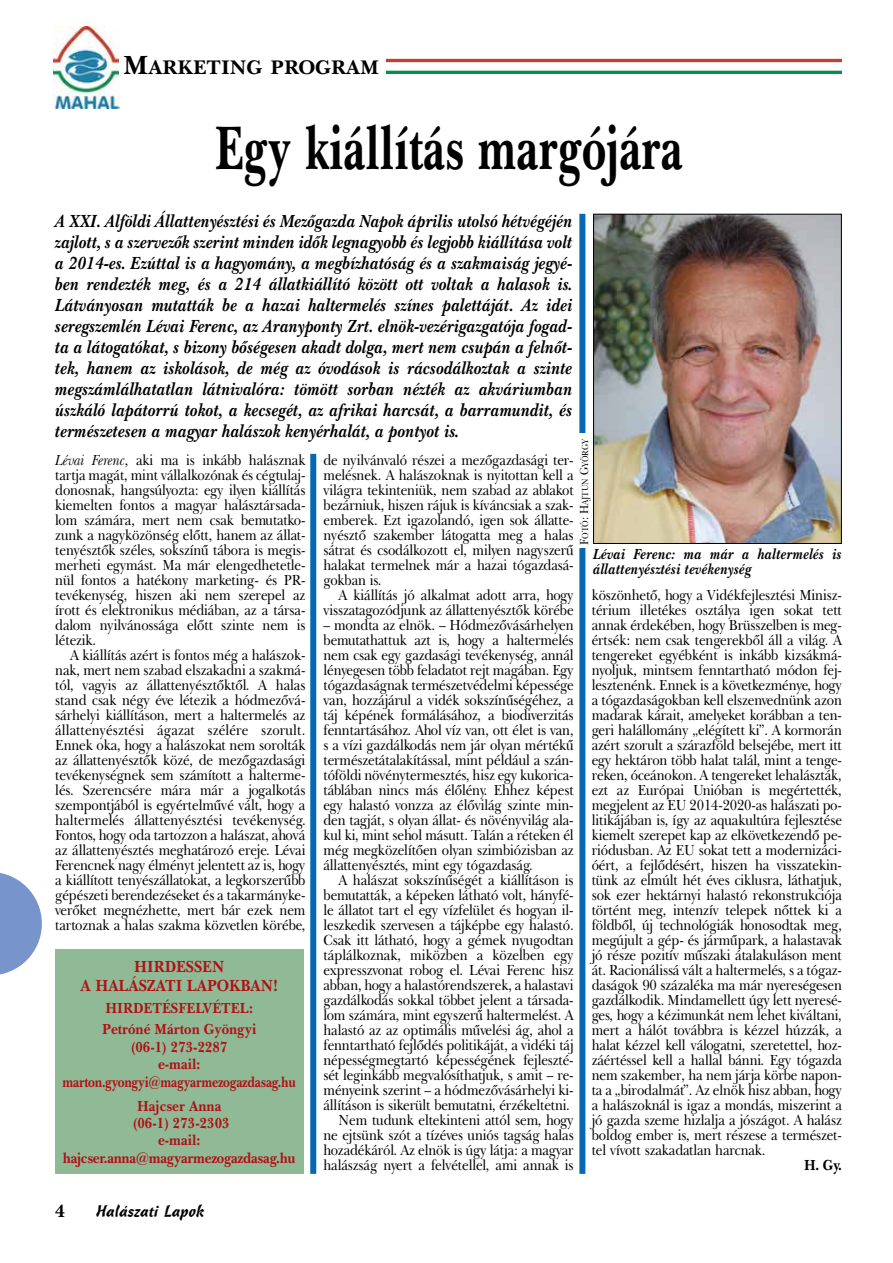
<style>
.page{position:relative;width:893px;height:1263px;background:#fff}
.page>*{position:absolute;margin:0;border:0;box-sizing:border-box;transform-origin:0 0}
.t1{font:700 63px "New Baskerville PFL";color:#000;scale:.7 1}
.t2{font:700 20.25px "New Baskerville PFL";color:#000}
.t3{font:italic 700 18px/21px "New Baskerville PFL";letter-spacing:-.01em;color:#000;text-align:justify;scale:.9 1}
.t4{font:700 18px "New Baskerville PFL";color:#000}
.t5{font:700 16.5px/18.9px "New Baskerville PFL";color:#b11116;text-align:center;scale:.9 1}
.t6{font:16.5px "H Cascade Script";color:#000}
.t7{font:15px/15px "New Baskerville PFL";letter-spacing:-.01em;color:#000;text-align:justify;scale:.89 1}
.t8{font:700 15px/17.4px "New Baskerville PFL";letter-spacing:-.02em;color:#b11116;text-align:center;scale:.9 1}
.t9{font:italic 700 15px/15px "New Baskerville PFL";color:#000;scale:.9 1}
.t10{font:700 15px/21.1px "New Baskerville PFL";color:#b11116;scale:.9 1}
.t11{font:700 15px "New Baskerville PFL";color:#000;scale:.89 1}
.t12{font:9px "New Baskerville PFL";letter-spacing:-.015em;color:#000;scale:.89 1}
.s1{font-size:27px}
.s2{font-size:12px}
.s3{font-style:italic}
</style>
<div class="page">
<img style="left:53px;top:26px;width:67px;height:83px">
<svg style="left:0;top:873px;width:42px;height:102px"></svg>
<hr style="left:130px;top:59px;width:712px;height:3px;background:#c63e2e">
<hr style="left:130px;top:71px;width:712px;height:3px;background:#008f4d">
<div style="left:119px;top:52px;width:266px;height:27px;background:#fff"></div>
<img style="left:595px;top:216px;width:245px;height:326px">
<div style="left:593px;top:214px;width:249px;height:330px;border:1px solid #000"></div>
<div style="left:55px;top:949px;width:248px;height:225px;background:#90b996"></div>
<div style="left:579px;top:214px;width:6px;height:960px;background:#0668b3"></div>
<div style="left:310px;top:454px;width:6px;height:720px;background:#0668b3"></div>
<div style="left:578px;top:433px;width:14px;height:115px;background:#fff"></div>
<h2 class="t2" style="left:123px;top:54px;width:256px"><span class="s1">M</span>ARKETING PROGRAM</h2>
<h1 class="t1" style="left:215px;top:108px;width:670px">Egy kiállítás margójára</h1>
<p class="t3" style="left:55px;top:210px;width:576px">A XXI. Alföldi Állattenyésztési és Mezőgazda Napok április utolsó hétvégéjén zajlott, s a szervezők szerint minden idők legnagyobb és legjobb kiállítása volt a 2014-es. Ezúttal is a hagyomány, a megbízhatóság és a szakmaiság jegyé&shy;ben rendezték meg, és a 214 állatkiállító között ott voltak a halasok is.<br>Látványosan mutatták be a hazai haltermelés színes palettáját. Az idei seregszemlén Lévai Ferenc, az Aranyponty Zrt. elnök-vezérigazgatója fogad&shy;ta a látogatókat, s bizony bőségesen akadt dolga, mert nem csupán a felnőt&shy;tek, hanem az iskolások, de még az óvodások is rácsodálkoztak a szinte megszámlálhatatlan látnivalóra: tömött sorban nézték az akváriumban úszkáló lapátorrú tokot, a kecsegét, az afrikai harcsát, a barramundit, és természetesen a magyar halászok kenyérhalát, a pontyot is.</p>
<p class="t12" style="left:580px;top:545px;width:121px;rotate:-90deg"><span class="s2">F</span>otó<span class="s2">: H</span>ajtun <span class="s2">G</span>yörgy</p>
<p class="t7" style="left:323px;top:452px;width:283px">de nyilvánvaló részei a mezőgazdasági ter&shy;melésnek. A halászoknak is nyitottan kell a világra tekinteniük, nem szabad az ablakot bezárniuk, hiszen rájuk is kíváncsiak a szak&shy;emberek. Ezt igazolandó, igen sok állatte&shy;nyésztő szakember látogatta meg a halas sátrat és csodálkozott el, milyen nagyszerű halakat termelnek már a hazai tógazdasá&shy;gokban is.</p>
<p class="t7" style="left:323px;top:587px;width:283px;text-align:right">A kiállítás jó alkalmat adott arra, hogy visszatagozódjunk az állattenyésztők körébe</p>
<p class="t7" style="left:323px;top:617px;width:283px">– mondta az elnök. – Hódmezővásárhelyen bemutathattuk azt is, hogy a haltermelés nem csak egy gazdasági tevékenység, annál lényegesen több feladatot rejt magában. Egy tógazdaságnak természetvédelmi képessége van, hozzájárul a vidék sokszínűségéhez, a táj képének formálásához, a biodiverzitás fenntartásához. Ahol víz van, ott élet is van, s a vízi gazdálkodás nem jár olyan mértékű természetátalakítással, mint például a szán&shy;tóföldi növénytermesztés, hisz egy kukorica&shy;táblában nincs más élőlény. Ehhez képest egy halastó vonzza az élővilág szinte min&shy;den tagját, s olyan állat- és növényvilág ala&shy;kul ki, mint sehol másutt. Talán a réteken él még megközelítően olyan szimbiózisban az állattenyésztés, mint egy tógazdaság.</p>
<p class="t7" style="left:323px;top:872px;width:283px;text-align:right">A halászat sokszínűségét a kiállításon is bemutatták, a képeken látható volt, hányfé&shy;le állatot tart el egy vízfelület és hogyan il&shy;leszkedik szervesen a tájképbe egy halastó.<br>Csak itt látható, hogy a gémek nyugodtan táplálkoznak, miközben a közelben egy expresszvonat robog el. Lévai Ferenc hisz abban, hogy a halastórendszerek, a halastavi gazdálkodás sokkal többet jelent a társada&shy;lom számára, mint egyszerű haltermelést. A halastó az az optimális művelési ág, ahol a fenntartható fejlődés politikáját, a vidéki táj népességmegtartó képességének fejleszté&shy;sét leginkább megvalósíthatjuk, s amit – re&shy;ményeink szerint – a hódmezővásárhelyi ki&shy;állításon is sikerült bemutatni, érzékeltetni.<br>Nem tudunk eltekinteni attól sem, hogy ne ejtsünk szót a tízéves uniós tagság halas hozadékáról. Az elnök is úgy látja: a magyar halászság nyert a felvétellel, ami annak is</p>
<p class="t7" style="left:55px;top:452px;width:283px"><span class="s3">Lévai Ferenc</span>, aki ma is inkább halásznak tartja magát, mint vállalkozónak és cégtulaj&shy;donosnak, hangsúlyozta: egy ilyen kiállítás kiemelten fontos a magyar halásztársada&shy;lom számára, mert nem csak bemutatko&shy;zunk a nagyközönség előtt, hanem az állat&shy;tenyésztők széles, sokszínű tábora is megis&shy;merheti egymást. Ma már elengedhetetle&shy;nül fontos a hatékony marketing- és PR&shy;tevékenység, hiszen aki nem szerepel az írott és elektronikus médiában, az a társa&shy;dalom nyilvánossága előtt szinte nem is létezik.</p>
<p class="t7" style="left:55px;top:647px;width:283px;text-indent:15px">A kiállítás azért is fontos még a halászok&shy;nak, mert nem szabad elszakadni a szakmá&shy;tól, vagyis az állattenyésztőktől. A halas stand csak négy éve létezik a hódmezővá&shy;sárhelyi kiállításon, mert a haltermelés az állattenyésztési ágazat szélére szorult.<br>Ennek oka, hogy a halászokat nem sorolták az állattenyésztők közé, de mezőgazdasági tevékenységnek sem számított a halterme&shy;lés. Szerencsére mára már a jogalkotás szempontjából is egyértelművé vált, hogy a haltermelés állattenyésztési tevékenység.<br>Fontos, hogy oda tartozzon a halászat, ahová az állattenyésztés meghatározó ereje. Lévai Ferencnek nagy élményt jelentett az is, hogy a kiállított tenyészállatokat, a legkorszerűbb gépészeti berendezéseket és a takarmányke&shy;verőket megnézhette, mert bár ezek nem tartoznak a halas szakma közvetlen körébe,</p>
<p class="t9" style="left:593px;top:546px;width:278px">Lévai Ferenc: ma már a haltermelés is állattenyésztési tevékenység</p>
<p class="t7" style="left:592px;top:587px;width:283px">köszönhető, hogy a Vidékfejlesztési Minisz&shy;térium illetékes osztálya igen sokat tett annak érdekében, hogy Brüsszelben is meg&shy;értsék: nem csak tengerekből áll a világ. A tengereket egyébként is inkább kizsákmá&shy;nyoljuk, mintsem fenntartható módon fej&shy;lesztenénk. Ennek is a következménye, hogy a tógazdaságokban kell elszenvednünk azon madarak kárait, amelyeket korábban a ten&shy;geri halállomány „elégített ki”. A kormorán azért szorult a szárazföld belsejébe, mert itt egy hektáron több halat talál, mint a tenge&shy;reken, óceánokon. A tengereket lehalászták, ezt az Európai Unióban is megértették, megjelent az EU 2014-2020-as halászati po&shy;litikájában is, így az aquakultúra fejlesztése kiemelt szerepet kap az elkövetkezendő pe&shy;riódusban. Az EU sokat tett a modernizáci&shy;óért, a fejlődésért, hiszen ha visszatekin&shy;tünk az elmúlt hét éves ciklusra, láthatjuk, sok ezer hektárnyi halastó rekonstrukciója történt meg, intenzív telepek nőttek ki a földből, új technológiák honosodtak meg, megújult a gép- és járműpark, a halastavak jó része pozitív műszaki átalakuláson ment át. Racionálissá vált a haltermelés, s a tógaz&shy;daságok 90 százaléka ma már nyereségesen gazdálkodik. Mindamellett úgy lett nyeresé&shy;ges, hogy a kézimunkát nem lehet kiváltani, mert a hálót továbbra is kézzel húzzák, a halat kézzel kell válogatni, szeretettel, hoz&shy;záértéssel kell a hallal bánni. Egy tógazda nem szakember, ha nem járja körbe napon&shy;ta a „birodalmát”. Az elnök hisz abban, hogy a halászoknál is igaz a mondás, miszerint a jó gazda szeme hizlalja a jószágot. A halász boldog ember is, mert részese a természet&shy;tel vívott szakadatlan harcnak.</p>
<p class="t11" style="left:804px;top:1155px;width:44px">H. Gy.</p>
<p class="t5" style="left:81px;top:957px;width:221px">HIRDESSEN<br>A HALÁSZATI LAPOKBAN!</p>
<p class="t10" style="left:102px;top:997px;width:173px">HIRDETÉSFELVÉTEL:<br>Petróné Márton Gyöngyi</p>
<p class="t8" style="left:63px;top:1038px;width:261px">(06-1) 273-2287<br>e-mail: marton.gyongyi@magyarmezogazdasag.hu</p>
<p class="t8" style="left:63px;top:1097px;width:260px">Hajcser Anna<br>(06-1) 273-2303<br>e-mail: hajcser.anna@magyarmezogazdasag.hu</p>
<p class="t4" style="left:55px;top:1199px;width:11px">4</p>
<p class="t6" style="left:96px;top:1201px;width:110px">Halászati Lapok</p>
</div>
